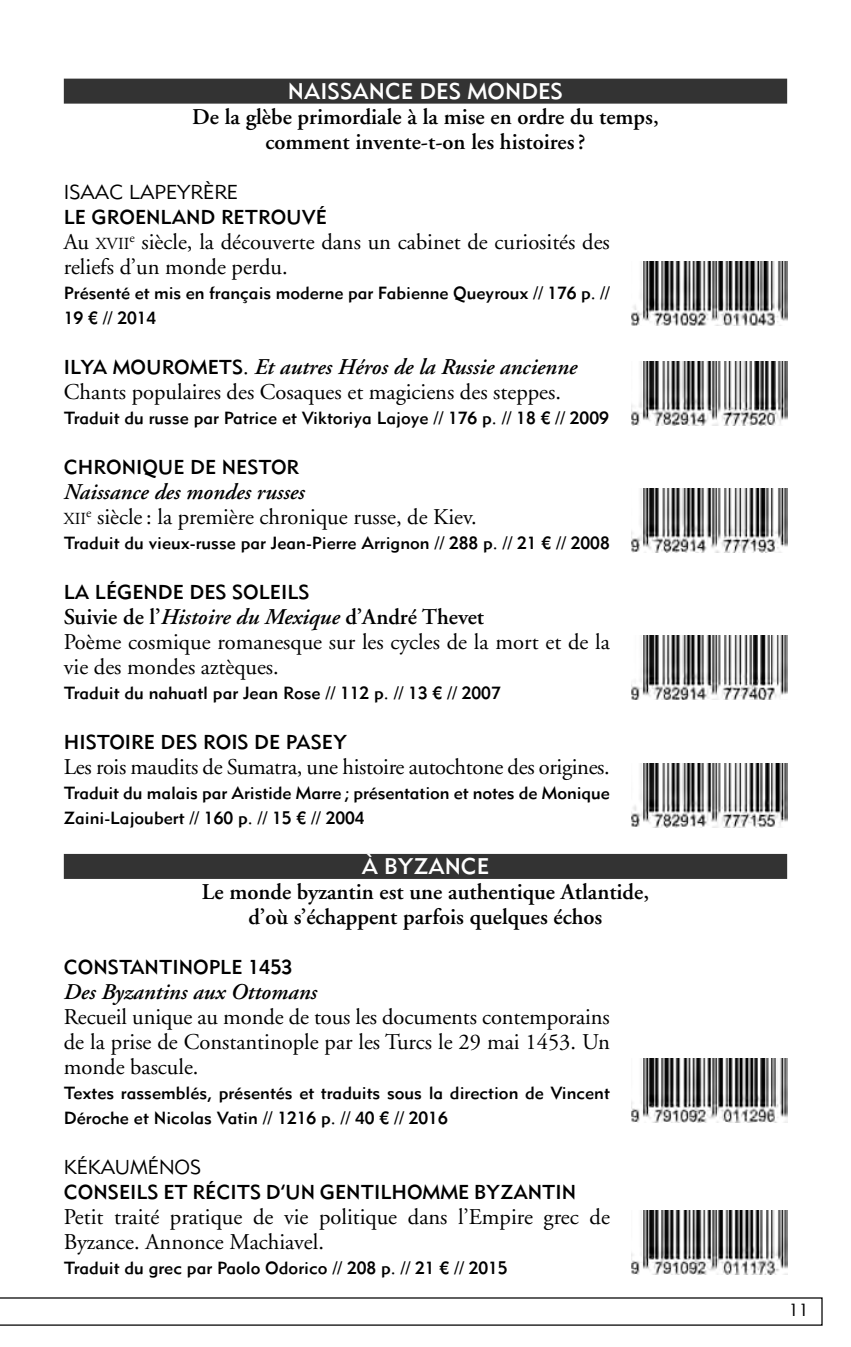
<style>
.page{position:relative;width:851px;height:1347px;background:#fff}
.page>*{position:absolute;margin:0;border:0;box-sizing:border-box;transform-origin:0 0}
.t1{font:22.5px/25px "Adobe Garamond";color:#000}
.t2{font:600 22.5px/25px "Adobe Garamond";color:#000;text-align:center}
.t3{font:22.5px "Metro Medium LT Two";color:#fff}
.t4{font:italic 600 22.5px "Adobe Garamond";color:#000}
.t5{font:20px "Metro Medium LT Two";color:#000}
.t6{font:20px "Metro Lite LT Two";color:#000}
.t7{font:17.5px/25px "Metro Medium LT Two";color:#000}
.t8{font:17.5px "Metro Lite LT Two";color:#000}
.s1{font-size:17px}
.s2{font-family:"Metro Medium LT Two";font-size:20px}
.s3{font-weight:600;font-style:italic}
.s4{font-weight:600}
</style>
<div class="page">
<div style="left:64px;top:79px;width:723px;height:25px;background:#333"></div>
<div style="left:64px;top:854px;width:723px;height:25px;background:#333"></div>
<svg style="left:1px;top:1297px;width:821px;height:28px"></svg>
<hr style="left:0;top:0;width:1px;height:1346px;background:#333">
<img style="left:631px;top:261px;width:156px;height:64px">
<img style="left:631px;top:361px;width:156px;height:64px">
<img style="left:631px;top:488px;width:156px;height:64px">
<img style="left:631px;top:636px;width:156px;height:63px">
<img style="left:631px;top:763px;width:156px;height:64px">
<img style="left:631px;top:1058px;width:156px;height:64px">
<img style="left:631px;top:1210px;width:156px;height:64px">
<p class="t3" style="left:288px;top:77px;width:276px">naissance des mondes</p>
<p class="t2" style="left:192px;top:106px;width:468px">De la glèbe primordiale à la mise en ordre du temps, comment invente-t-on les histoires ?</p>
<p class="t6" style="left:64px;top:180px;width:176px">ISAAC LAPEYRÈRE</p>
<p class="t5" style="left:64px;top:204px;width:265px">le groenland retrouVé</p>
<p class="t1" style="left:64px;top:231px;width:547px">Au <span class="s1">XVII</span><sup>e</sup> siècle, la découverte dans un cabinet de curiosités des reliefs d’un monde perdu.</p>
<p class="t7" style="left:64px;top:280px;width:547px">présenté et mis en français moderne par fabienne queyroux // 176 p. //<br>19 € // 2014</p>
<p class="t1" style="left:64px;top:356px;width:515px"><span class="s2">ilya mouromets.</span> <span class="s3">Et autres Héros de la Russie ancienne<br></span>Chants populaires des Cosaques et magiciens des steppes.</p>
<p class="t7" style="left:64px;top:405px;width:546px">traduit du russe par patrice et Viktoriya lajoye // 176 p. // 18 € // 2009</p>
<p class="t5" style="left:64px;top:454px;width:237px">chronique de nestor</p>
<p class="t1" style="left:64px;top:481px;width:414px"><span class="s3">Naissance des mondes russes<br></span><span class="s1">XII</span><sup>e</sup> siècle : la première chronique russe, de Kiev.</p>
<p class="t7" style="left:64px;top:530px;width:547px">traduit du vieux-russe par Jean-pierre arrignon // 288 p. // 21 € // 2008</p>
<p class="t5" style="left:64px;top:579px;width:247px">la légende des soleils</p>
<p class="t1" style="left:64px;top:606px;width:547px"><span class="s4">Suivie de l’</span><span class="s3">Histoire du Mexique</span> <span class="s4">d’André Thevet<br></span>Poème cosmique romanesque sur les cycles de la mort et de la vie des mondes aztèques.</p>
<p class="t7" style="left:64px;top:680px;width:438px">traduit du nahuatl par Jean rose // 112 p. // 13 € // 2007</p>
<p class="t5" style="left:64px;top:729px;width:285px">histoire des rois de pasey</p>
<p class="t1" style="left:64px;top:756px;width:547px">Les rois maudits de Sumatra, une histoire autochtone des origines.</p>
<p class="t7" style="left:64px;top:780px;width:547px">traduit du malais par aristide marre ; présentation et notes de monique<br>Zaini-lajoubert // 160 p. // 15 € // 2004</p>
<p class="t3" style="left:361px;top:852px;width:129px">à byZance</p>
<p class="t2" style="left:202px;top:881px;width:448px">Le monde byzantin est une authentique Atlantide, d’où s’échappent parfois quelques échos</p>
<p class="t5" style="left:64px;top:954px;width:230px">constantinople 1453</p>
<p class="t4" style="left:64px;top:983px;width:255px">Des Byzantins aux Ottomans</p>
<p class="t1" style="left:64px;top:1006px;width:547px;text-align:justify">Recueil unique au monde de tous les documents contemporains de la prise de Constantinople par les Turcs le 29 mai 1453. Un monde bascule.</p>
<p class="t7" style="left:64px;top:1080px;width:547px">textes rassemblés, présentés et traduits sous la direction de Vincent déroche et nicolas Vatin // 1216 p. // 40 € // 2016</p>
<p class="t6" style="left:64px;top:1155px;width:139px">KÉKAUMÉNOS</p>
<p class="t5" style="left:64px;top:1179px;width:514px">conseils et récits d’un gentilhomme byZantin</p>
<p class="t1" style="left:64px;top:1206px;width:547px">Petit traité pratique de vie politique dans l’Empire grec de<br>Byzance. Annonce Machiavel.</p>
<p class="t7" style="left:64px;top:1255px;width:445px">traduit du grec par paolo odorico // 208 p. // 21 € // 2015</p>
<p class="t8" style="left:788px;top:1299px;width:21px">11</p>
</div>
